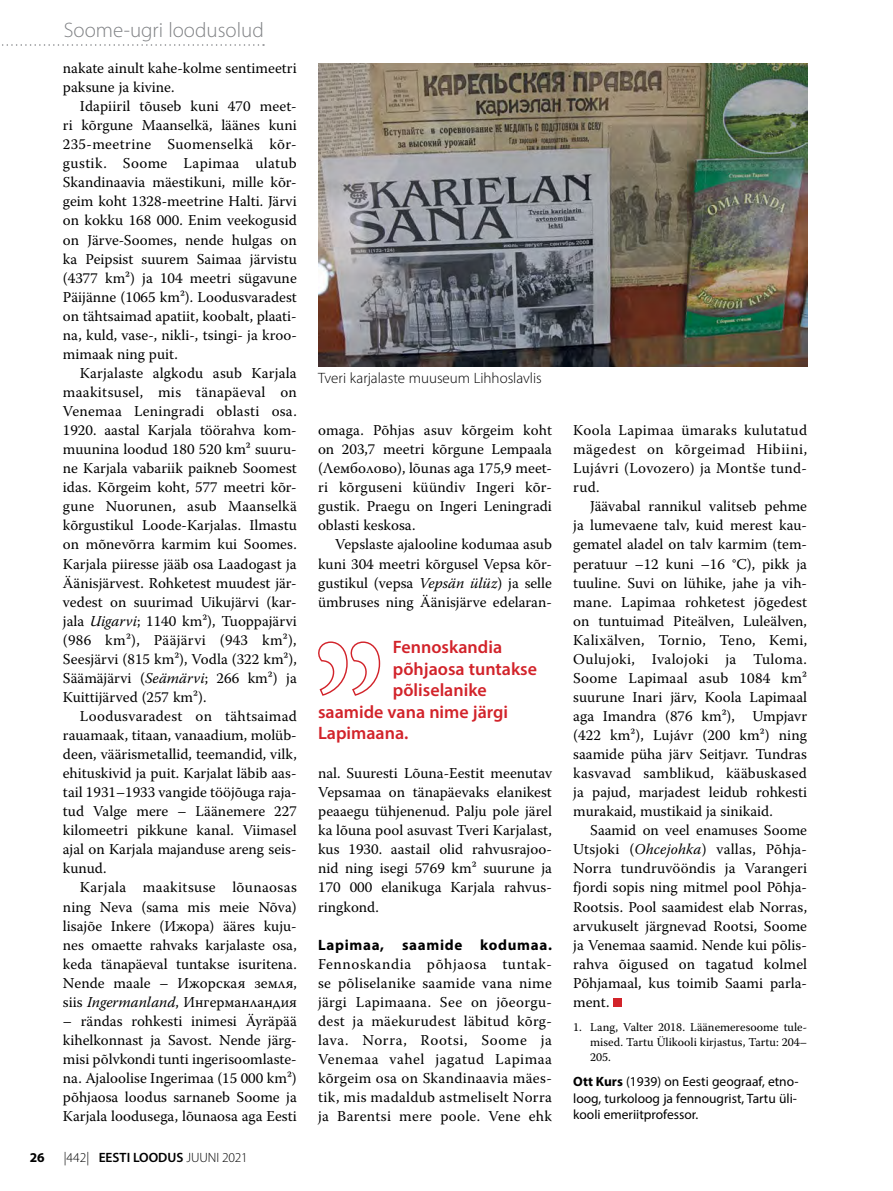
<style>
.page{position:relative;width:893px;height:1191px;background:#fff}
.page>*{position:absolute;margin:0;border:0;box-sizing:border-box;transform-origin:0 0}
.t1{font:300 21px "Myriad Pro";color:#808285}
.t2{font:600 18px "Myriad Pro";color:#d2232a}
.t3{font:15px/19px "Warnock Pro";color:#000;text-align:justify}
.t4{font:300 15px "Myriad Pro";color:#000}
.t5{font:700 15px "Myriad Pro";letter-spacing:.045em;color:#000}
.t6{font:13.5px/16.5px "Myriad Pro";color:#000;text-align:justify}
.t7{font:600 13.5px "Myriad Pro";color:#000}
.t8{font:300 13.5px "Myriad Pro";color:#000}
.t9{font:700 13.5px "Myriad Pro";color:#000}
.t10{font:12px/15px "Warnock Pro";color:#000;text-align:justify}
.s1{font-style:italic}
.s2{font-weight:300}
.s3{font-weight:700}
</style>
<div class="page">
<svg style="left:2px;top:44px;width:262px;height:2px"></svg>
<div style="left:613px;top:998px;width:9px;height:8px;background:#d2232a"></div>
<img style="left:318px;top:64px;width:489px;height:303px">
<svg style="left:318px;top:641px;width:63px;height:55px"></svg>
<h1 class="t1" style="left:64px;top:18px;width:201px">Soome-ugri loodusolud</h1>
<p class="t3" style="left:63px;top:58px;width:235px">nakate ainult kahe-kolme sentimeetri paksune ja kivine.</p>
<p class="t3" style="left:63px;top:96px;width:235px;text-indent:17px">Idapiiril tõuseb kuni 470 meet&shy;ri kõrgune Maanselkä, läänes kuni 235-meetrine Suomenselkä kõr&shy;gustik. Soome Lapimaa ulatub Skandinaavia mäestikuni, mille kõr&shy;geim koht 1328-meetrine Halti. Järvi on kokku 168 000. Enim veekogusid on Järve-Soomes, nende hulgas on ka Peipsist suurem Saimaa järvistu (4377 km²) ja 104 meetri sügavune Päijänne (1065 km²). Loodusvaradest on tähtsaimad apatiit, koobalt, plaati&shy;na, kuld, vase-, nikli-, tsingi- ja kroo&shy;mimaak ning puit.</p>
<p class="t3" style="left:63px;top:363px;width:235px;text-indent:17px">Karjalaste algkodu asub Karjala maakitsusel, mis tänapäeval on Venemaa Leningradi oblasti osa.<br>1920. aastal Karjala töörahva kom&shy;muunina loodud 180 520 km² suuru&shy;ne Karjala vabariik paikneb Soomest idas. Kõrgeim koht, 577 meetri kõr&shy;gune Nuorunen, asub Maanselkä kõrgustikul Loode-Karjalas. Ilmastu on mõnevõrra karmim kui Soomes.<br>Karjala piiresse jääb osa Laadogast ja Äänisjärvest. Rohketest muudest jär&shy;vedest on suurimad Uikujärvi (kar&shy;jala <span class="s1">Uigarvi</span>; 1140 km²), Tuoppajärvi (986 km²), Pääjärvi (943 km²), Seesjärvi (815 km²), Vodla (322 km²), Säämäjärvi (<span class="s1">Seämärvi</span>; 266 km²) ja Kuittijärved (257 km²).</p>
<p class="t3" style="left:63px;top:706px;width:235px;text-indent:17px">Loodusvaradest on tähtsaimad rauamaak, titaan, vanaadium, molüb&shy;deen, väärismetallid, teemandid, vilk, ehituskivid ja puit. Karjalat läbib aas&shy;tail 1931–1933 vangide tööjõuga raja&shy;tud Valge mere – Läänemere 227 kilomeetri pikkune kanal. Viimasel ajal on Karjala majanduse areng seis&shy;kunud.</p>
<p class="t3" style="left:63px;top:877px;width:235px;text-indent:17px">Karjala maakitsuse lõunaosas ning Neva (sama mis meie Nõva) lisajõe Inkere (Ижора) ääres kuju&shy;nes omaette rahvaks karjalaste osa, keda tänapäeval tuntakse isuritena.<br>Nende maale – Ижорская земля, siis <span class="s1">Ingermanland</span>, Ингерманландия</p>
<p class="t3" style="left:63px;top:1011px;width:235px">– rändas rohkesti inimesi Äyräpää kihelkonnast ja Savost. Nende järg&shy;misi põlvkondi tunti ingerisoomlaste&shy;na. Ajaloolise Ingerimaa (15 000 km²) põhjaosa loodus sarnaneb Soome ja Karjala loodusega, lõunaosa aga Eesti</p>
<p class="t8" style="left:64px;top:1150px;width:27px">|442|</p>
<p class="t9" style="left:30px;top:1148px;width:16px">26</p>
<p class="t7" style="left:99px;top:1148px;width:151px">EESTI LOODUS <span class="s2">JUUNI</span> <span class="s2">2021</span></p>
<p class="t4" style="left:318px;top:369px;width:225px">Tveri karjalaste muuseum Lihhoslavlis</p>
<p class="t3" style="left:318px;top:420px;width:235px">omaga. Põhjas asuv kõrgeim koht on 203,7 meetri kõrgune Lempaala (Лемболово), lõunas aga 175,9 meet&shy;ri kõrguseni küündiv Ingeri kõr&shy;gustik. Praegu on Ingeri Leningradi oblasti keskosa.</p>
<p class="t3" style="left:318px;top:535px;width:235px;text-indent:17px">Vepslaste ajalooline kodumaa asub kuni 304 meetri kõrgusel Vepsa kõr&shy;gustikul (vepsa <span class="s1">Vepsän ülüz</span>) ja selle ümbruses ning Äänisjärve edelaran-</p>
<p class="t2" style="left:393px;top:635px;width:111px">Fennoskandia</p>
<p class="t2" style="left:393px;top:657px;width:146px">põhjaosa tuntakse</p>
<p class="t2" style="left:393px;top:678px;width:95px">põliselanike</p>
<p class="t2" style="left:318px;top:700px;width:191px">saamide vana nime järgi</p>
<p class="t2" style="left:318px;top:722px;width:92px">Lapimaana.</p>
<p class="t3" style="left:318px;top:763px;width:235px">nal. Suuresti Lõuna-Eestit meenutav Vepsamaa on tänapäevaks elanikest peaaegu tühjenenud. Palju pole järel ka lõuna pool asuvast Tveri Karjalast, kus 1930. aastail olid rahvusrajoo&shy;nid ning isegi 5769 km² suurune ja 170 000 elanikuga Karjala rahvus&shy;ringkond.</p>
<p class="t5" style="left:318px;top:934px;width:235px">Lapimaa, saamide kodumaa.</p>
<p class="t3" style="left:318px;top:954px;width:235px">Fennoskandia põhjaosa tuntak&shy;se põliselanike saamide vana nime järgi Lapimaana. See on jõeorgu&shy;dest ja mäekurudest läbitud kõrg&shy;lava. Norra, Rootsi, Soome ja Venemaa vahel jagatud Lapimaa kõrgeim osa on Skandinaavia mäes&shy;tik, mis madaldub astmeliselt Norra ja Barentsi mere poole. Vene ehk</p>
<p class="t3" style="left:573px;top:420px;width:235px">Koola Lapimaa ümaraks kulutatud mägedest on kõrgeimad Hibiini, Lujávri (Lovozero) ja Montše tund&shy;rud.</p>
<p class="t3" style="left:573px;top:496px;width:235px;text-indent:17px">Jäävabal rannikul valitseb pehme ja lumevaene talv, kuid merest kau&shy;gematel aladel on talv karmim (tem&shy;peratuur –12 kuni –16 °C), pikk ja tuuline. Suvi on lühike, jahe ja vih&shy;mane. Lapimaa rohketest jõgedest on tuntuimad Piteälven, Luleälven, Kalixälven, Tornio, Teno, Kemi, Oulujoki, Ivalojoki ja Tuloma.<br>Soome Lapimaal asub 1084 km² suurune Inari järv, Koola Lapimaal aga Imandra (876 km²), Umpjavr (422 km²), Lujávr (200 km²) ning saamide püha järv Seitjavr. Tundras kasvavad samblikud, kääbuskased ja pajud, marjadest leidub rohkesti murakaid, mustikaid ja sinikaid.</p>
<p class="t3" style="left:573px;top:820px;width:235px;text-indent:17px">Saamid on veel enamuses Soome Utsjoki (<span class="s1">Ohcejohka</span>) vallas, Põhja-Norra tundruvööndis ja Varangeri fjordi sopis ning mitmel pool Põhja-Rootsis. Pool saamidest elab Norras, arvukuselt järgnevad Rootsi, Soome ja Venemaa saamid. Nende kui põlis&shy;rahva õigused on tagatud kolmel Põhjamaal, kus toimib Saami parla&shy;ment.</p>
<p class="t10" style="left:590px;top:1019px;width:218px;text-indent:-17px">1. Lang, Valter 2018. Läänemeresoome tule&shy;mised. Tartu Ülikooli kirjastus, Tartu: 204– 205.</p>
<p class="t6" style="left:573px;top:1073px;width:227px"><span class="s3">Ott Kurs</span> (1939) on Eesti geograaf, etno&shy;loog, turkoloog ja fennougrist, Tartu üli&shy;kooli emeriitprofessor.</p>
</div>
